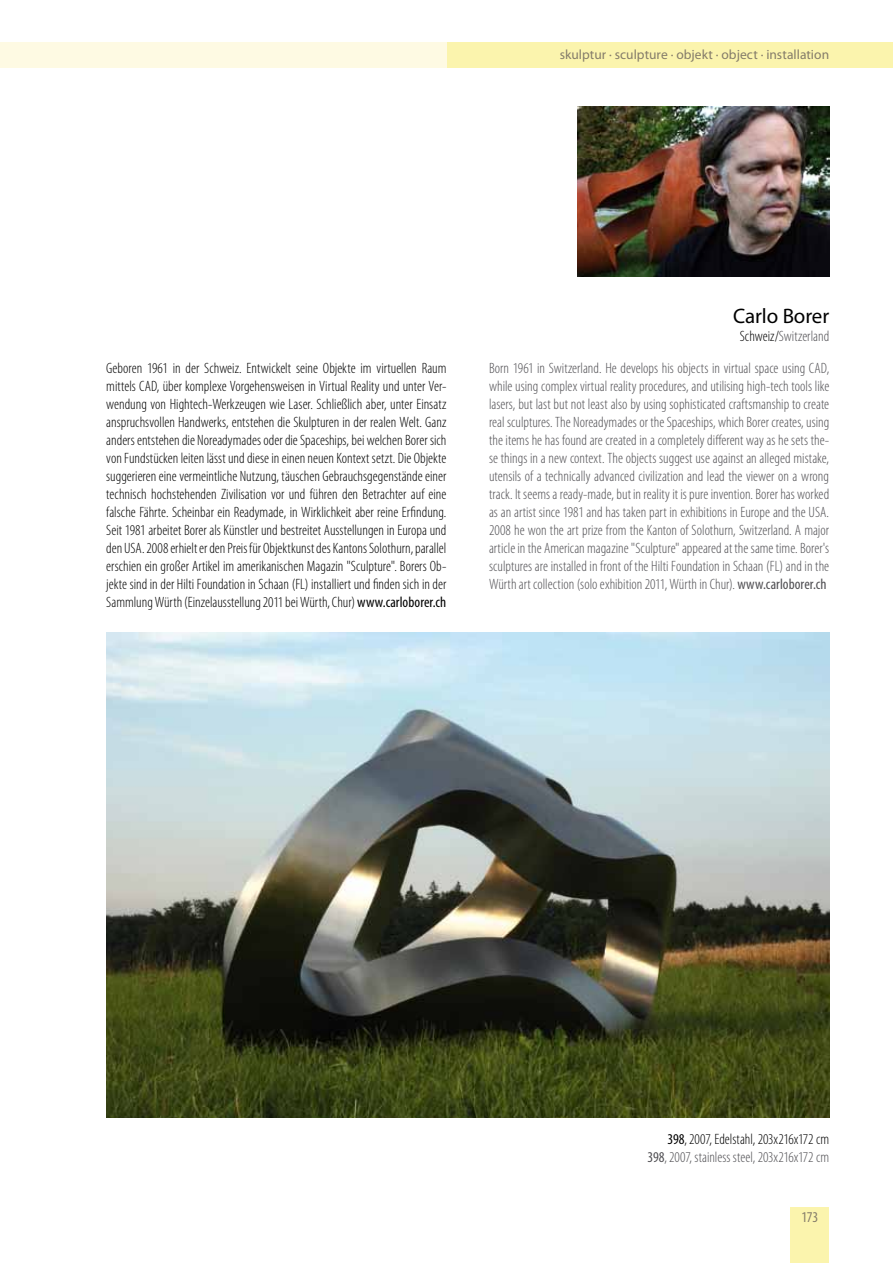
<style>
.page{position:relative;width:893px;height:1263px;background:#fff}
.page>*{position:absolute;margin:0;border:0;box-sizing:border-box;transform-origin:0 0}
.t1{font:21px "Myriad Pro";letter-spacing:-.005em;color:#000}
.t2{font:300 condensed 15px/18px "Myriad Pro";color:#504f53;text-align:right}
.t3{font:300 condensed 15px/18px "Myriad Pro";color:#000;text-align:justify}
.t4{font:condensed 15px "Myriad Pro";color:#847c6a}
.t5{font:13.5px "Myriad Pro";color:#847c6a}
.s1{color:#000}
.s2{font-weight:400}
.s3{font-weight:400;color:#000}
</style>
<div class="page">
<div style="left:791px;top:1208px;width:38px;height:55px;background:#fbf4ad"></div>
<div style="left:446px;top:43px;width:447px;height:25px;background:#fbf4ad"></div>
<div style="left:0;top:43px;width:446px;height:25px;background:#fefae3"></div>
<img style="left:106px;top:633px;width:723px;height:485px">
<img style="left:577px;top:106px;width:252px;height:170px">
<p class="t5" style="left:560px;top:46px;width:271px">skulptur · sculpture · objekt · object · installation</p>
<h1 class="t1" style="left:733px;top:303px;width:98px">Carlo Borer</h1>
<p class="t2" style="left:740px;top:327px;width:91px"><span class="s1">Schweiz/</span>Switzerland</p>
<p class="t3" style="left:106px;top:359px;width:342px">Geboren 1961 in der Schweiz. Entwickelt seine Objekte im virtuellen Raum mittels CAD, über komplexe Vorgehensweisen in Virtual Reality und unter Ver&shy;wendung von Hightech-Werkzeugen wie Laser. Schließlich aber, unter Einsatz anspruchsvollen Handwerks, entstehen die Skulpturen in der realen Welt. Ganz anders entstehen die Noreadymades oder die Spaceships, bei welchen Borer sich von Fundstücken leiten lässt und diese in einen neuen Kontext setzt. Die Objekte suggerieren eine vermeintliche Nutzung, täuschen Gebrauchsgegenstände einer technisch hochstehenden Zivilisation vor und führen den Betrachter auf eine falsche Fährte. Scheinbar ein Readymade, in Wirklichkeit aber reine Erfindung.<br>Seit 1981 arbeitet Borer als Künstler und bestreitet Ausstellungen in Europa und den USA. 2008 erhielt er den Preis für Objektkunst des Kantons Solothurn, parallel erschien ein großer Artikel im amerikanischen Magazin "Sculpture". Borers Ob&shy;jekte sind in der Hilti Foundation in Schaan (FL) installiert und finden sich in der Sammlung Würth (Einzelausstellung 2011 bei Würth, Chur) <span class="s2">www.carloborer.ch</span></p>
<p class="t2" style="left:489px;top:359px;width:342px;text-align:justify">Born 1961 in Switzerland. He develops his objects in virtual space using CAD, while using complex virtual reality procedures, and utilising high-tech tools like lasers, but last but not least also by using sophisticated craftsmanship to create real sculptures. The Noreadymades or the Spaceships, which Borer creates, using the items he has found are created in a completely different way as he sets the&shy;se things in a new context. The objects suggest use against an alleged mistake, utensils of a technically advanced civilization and lead the viewer on a wrong track. It seems a ready-made, but in reality it is pure invention. Borer has worked as an artist since 1981 and has taken part in exhibitions in Europe and the USA.<br>2008 he won the art prize from the Kanton of Solothurn, Switzerland. A major article in the American magazine "Sculpture" appeared at the same time. Borer's sculptures are installed in front of the Hilti Foundation in Schaan (FL) and in the Würth art collection (solo exhibition 2011, Würth in Chur). <span class="s2">www.carloborer.ch</span></p>
<p class="t2" style="left:647px;top:1130px;width:183px"><span class="s3">398</span><span class="s1">, 2007, Edelstahl, 203x216x172 cm<br></span><span class="s2">398</span>, 2007, stainless steel, 203x216x172 cm</p>
<p class="t4" style="left:802px;top:1208px;width:18px">173</p>
</div>
